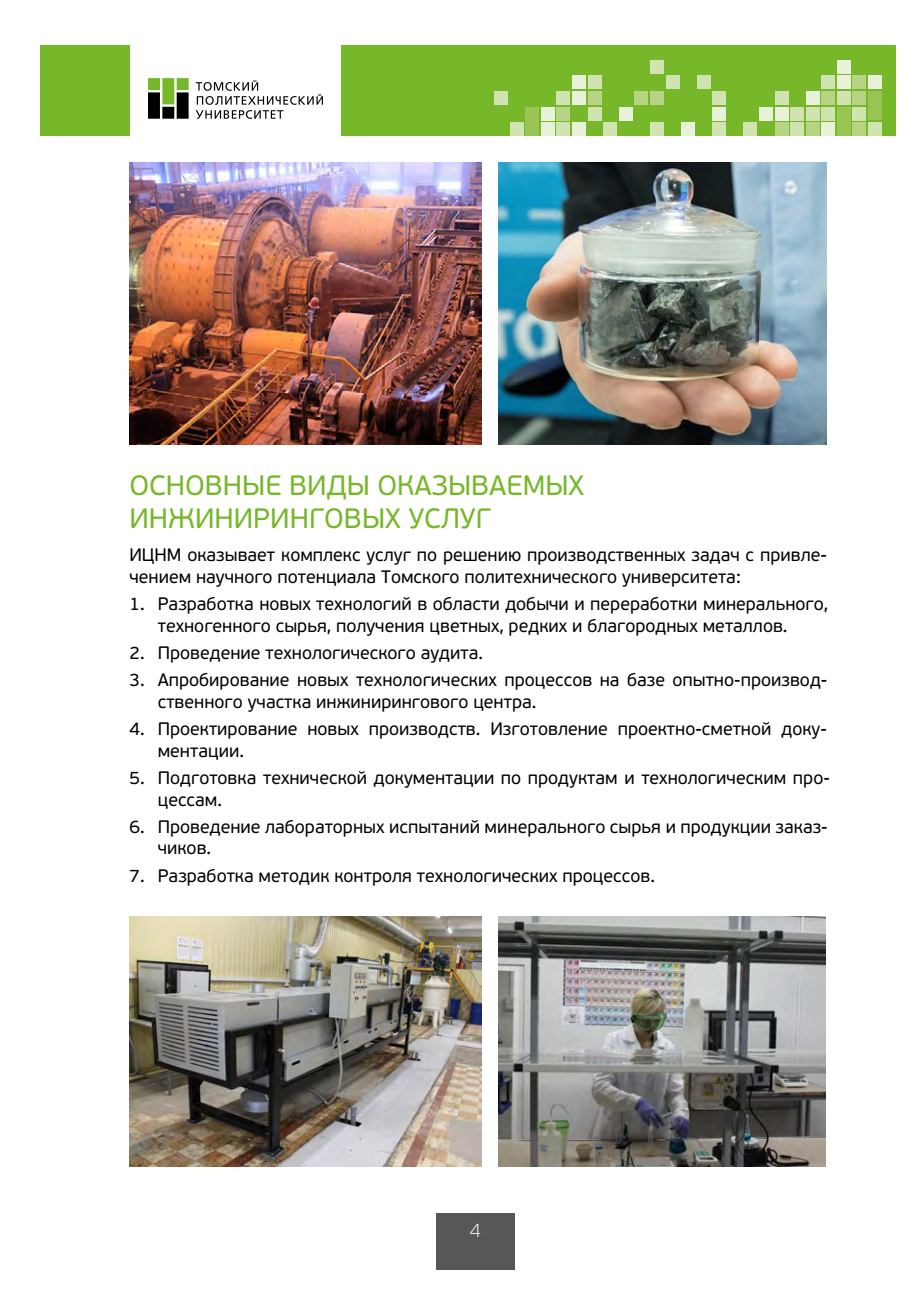
<style>
.page{position:relative;width:915px;height:1312px;background:#fff}
.page>*{position:absolute;margin:0;border:0;box-sizing:border-box;transform-origin:0 0}
.t1{font:28px/33.6px "PF Beau Sans Pro";color:#76b82a}
.t2{font:100 19.2px "PF Beau Sans Pro";color:#fff}
.t3{font:18px/21.6px "PF Beau Sans Pro";color:#000}
</style>
<div class="page">
<div style="left:436px;top:1213px;width:78px;height:56px;background:#575756"></div>
<div style="left:40px;top:45px;width:855px;height:91px;background:#76b82a"></div>
<div style="left:130px;top:45px;width:211px;height:92px;background:#fff"></div>
<svg style="left:196px;top:80px;width:127px;height:39px"></svg>
<svg style="left:148px;top:78px;width:41px;height:41px;background:#59703e"></svg>
<div style="left:526px;top:107px;width:13px;height:29px;background:#99c555"></div>
<div style="left:837px;top:107px;width:13px;height:29px;background:#99c555"></div>
<div style="left:868px;top:91px;width:13px;height:29px;background:#99c555"></div>
<div style="left:634px;top:91px;width:14px;height:13px;background:#b6d484"></div>
<div style="left:588px;top:91px;width:13px;height:13px;background:#b6d484"></div>
<div style="left:557px;top:107px;width:13px;height:13px;background:#b6d484"></div>
<div style="left:650px;top:91px;width:13px;height:13px;background:#b6d484"></div>
<div style="left:775px;top:122px;width:13px;height:14px;background:#b6d484"></div>
<div style="left:806px;top:122px;width:13px;height:14px;background:#b6d484"></div>
<div style="left:821px;top:91px;width:14px;height:13px;background:#b6d484"></div>
<div style="left:853px;top:122px;width:13px;height:14px;background:#b6d484"></div>
<div style="left:853px;top:91px;width:13px;height:13px;background:#b6d484"></div>
<div style="left:853px;top:76px;width:13px;height:13px;background:#b6d484"></div>
<div style="left:603px;top:122px;width:13px;height:14px;background:#d0e3b0"></div>
<div style="left:588px;top:76px;width:13px;height:13px;background:#d0e3b0"></div>
<div style="left:588px;top:107px;width:13px;height:13px;background:#d0e3b0"></div>
<div style="left:557px;top:122px;width:13px;height:14px;background:#d0e3b0"></div>
<div style="left:557px;top:91px;width:13px;height:13px;background:#d0e3b0"></div>
<div style="left:510px;top:122px;width:13px;height:14px;background:#d0e3b0"></div>
<div style="left:494px;top:91px;width:14px;height:13px;background:#d0e3b0"></div>
<div style="left:650px;top:122px;width:13px;height:14px;background:#d0e3b0"></div>
<div style="left:650px;top:60px;width:13px;height:13px;background:#d0e3b0"></div>
<div style="left:666px;top:76px;width:13px;height:13px;background:#d0e3b0"></div>
<div style="left:697px;top:76px;width:13px;height:13px;background:#d0e3b0"></div>
<div style="left:713px;top:122px;width:13px;height:14px;background:#d0e3b0"></div>
<div style="left:713px;top:91px;width:13px;height:13px;background:#d0e3b0"></div>
<div style="left:744px;top:122px;width:13px;height:14px;background:#d0e3b0"></div>
<div style="left:775px;top:91px;width:13px;height:13px;background:#d0e3b0"></div>
<div style="left:790px;top:122px;width:13px;height:14px;background:#d0e3b0"></div>
<div style="left:790px;top:107px;width:13px;height:13px;background:#d0e3b0"></div>
<div style="left:806px;top:107px;width:13px;height:13px;background:#d0e3b0"></div>
<div style="left:821px;top:107px;width:14px;height:13px;background:#d0e3b0"></div>
<div style="left:821px;top:76px;width:14px;height:13px;background:#d0e3b0"></div>
<div style="left:837px;top:91px;width:13px;height:13px;background:#d0e3b0"></div>
<div style="left:853px;top:107px;width:13px;height:13px;background:#d0e3b0"></div>
<div style="left:868px;top:122px;width:13px;height:14px;background:#d0e3b0"></div>
<div style="left:619px;top:107px;width:13px;height:13px;background:#e8f1da"></div>
<div style="left:572px;top:122px;width:13px;height:14px;background:#e8f1da"></div>
<div style="left:572px;top:91px;width:13px;height:13px;background:#e8f1da"></div>
<div style="left:572px;top:76px;width:13px;height:13px;background:#e8f1da"></div>
<div style="left:541px;top:122px;width:13px;height:14px;background:#e8f1da"></div>
<div style="left:541px;top:107px;width:13px;height:13px;background:#e8f1da"></div>
<div style="left:681px;top:122px;width:14px;height:14px;background:#e8f1da"></div>
<div style="left:713px;top:107px;width:13px;height:13px;background:#e8f1da"></div>
<div style="left:759px;top:107px;width:13px;height:13px;background:#e8f1da"></div>
<div style="left:775px;top:107px;width:13px;height:13px;background:#e8f1da"></div>
<div style="left:806px;top:91px;width:13px;height:13px;background:#e8f1da"></div>
<div style="left:821px;top:122px;width:14px;height:14px;background:#e8f1da"></div>
<div style="left:837px;top:76px;width:13px;height:13px;background:#e8f1da"></div>
<div style="left:837px;top:60px;width:13px;height:13px;background:#e8f1da"></div>
<div style="left:868px;top:76px;width:13px;height:13px;background:#e8f1da"></div>
<img style="left:129px;top:162px;width:352px;height:282px">
<img style="left:499px;top:162px;width:328px;height:282px">
<img style="left:129px;top:916px;width:352px;height:250px">
<img style="left:499px;top:916px;width:326px;height:250px">
<h1 class="t1" style="left:129px;top:471px;width:456px">ОСНОВНЫЕ ВИДЫ ОКАЗЫВАЕМЫХ<br>ИНЖИНИРИНГОВЫХ УСЛУГ</h1>
<p class="t3" style="left:129px;top:546px;width:699px">ИЦНМ оказывает комплекс услуг по решению производственных задач с привле&shy;чением научного потенциала Томского политехнического университета:</p>
<p class="t3" style="left:158px;top:595px;width:672px;text-indent:-28px">1. Разработка новых технологий в области добычи и переработки минерального, техногенного сырья, получения цветных, редких и благородных металлов.</p>
<p class="t3" style="left:129px;top:643px;width:355px">2. Проведение технологического аудита.</p>
<p class="t3" style="left:158px;top:671px;width:671px;text-indent:-28px">3. Апробирование новых технологических процессов на базе опытно-производ&shy;ственного участка инжинирингового центра.</p>
<p class="t3" style="left:158px;top:720px;width:670px;text-indent:-28px">4. Проектирование новых производств. Изготовление проектно-сметной доку&shy;ментации.</p>
<p class="t3" style="left:158px;top:768px;width:673px;text-indent:-28px">5. Подготовка технической документации по продуктам и технологическим про&shy;цессам.</p>
<p class="t3" style="left:158px;top:817px;width:671px;text-indent:-28px">6. Проведение лабораторных испытаний минерального сырья и продукции заказ&shy;чиков.</p>
<p class="t3" style="left:129px;top:866px;width:527px">7. Разработка методик контроля технологических процессов.</p>
<p class="t2" style="left:470px;top:1222px;width:12px">4</p>
</div>
